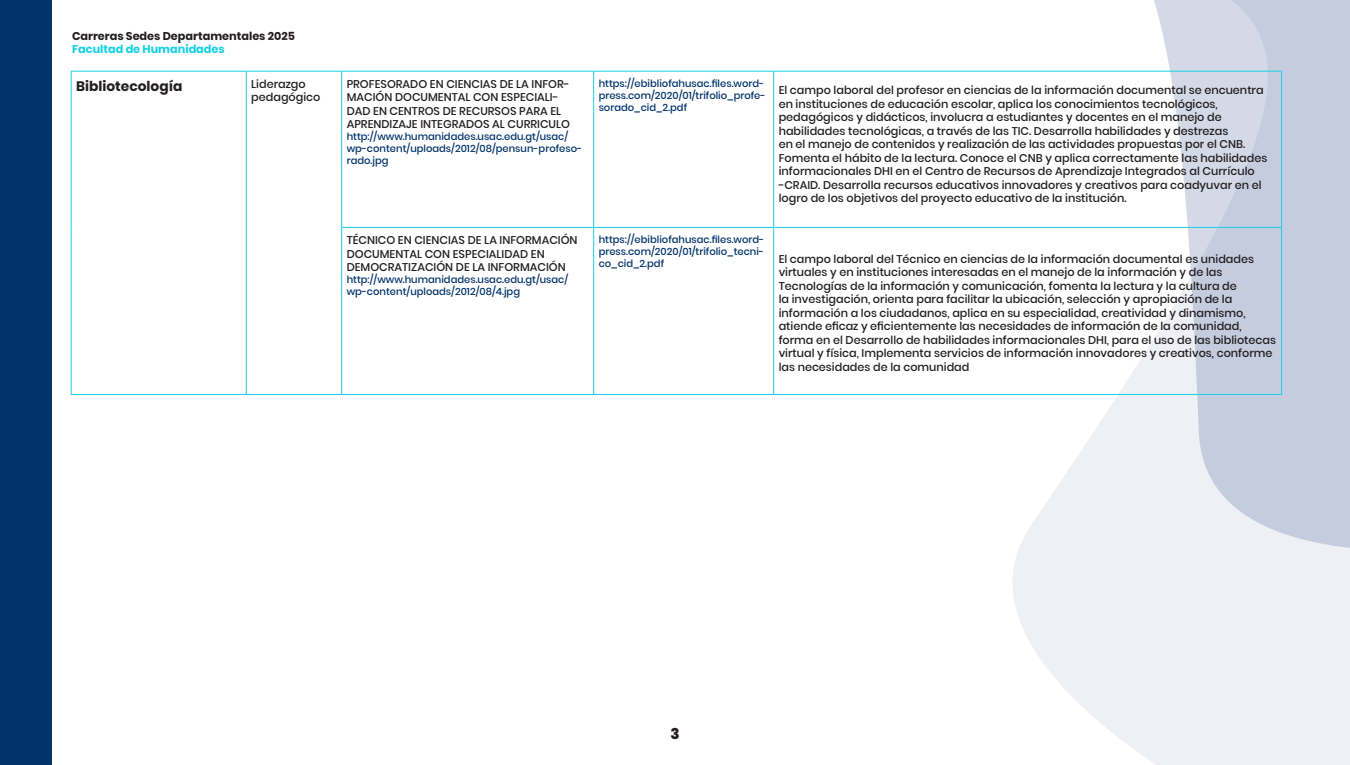
<style>
.page{position:relative;width:1350px;height:765px;background:#fff}
.page>*{position:absolute;margin:0;border:0;box-sizing:border-box;transform-origin:0 0}
.t1{font:800 15px "Poppins";color:#231f20}
.t2{font:700 13.75px "Poppins";color:#231f20}
.t3{font:500 11.25px/13.5px "Poppins";color:#231f20}
.t4{font:700 11.25px "Poppins";color:#231f20}
.t5{font:700 11.25px "Poppins";color:#16d1e6}
.t6{font:500 10px/12px "Poppins";color:#00346b}
</style>
<div class="page">
<svg style="left:919px;top:70px;width:431px;height:695px"></svg>
<svg style="left:950px;top:0;width:400px;height:631px"></svg>
<div style="left:0;top:0;width:52px;height:765px;background:#00346b"></div>
<hr style="left:71px;top:71px;width:175px;height:1px;background:#16d1e6">
<hr style="left:71px;top:71px;width:1px;height:156px;background:#16d1e6">
<hr style="left:246px;top:71px;width:96px;height:1px;background:#16d1e6">
<hr style="left:246px;top:71px;width:1px;height:156px;background:#16d1e6">
<hr style="left:71px;top:227px;width:1px;height:167px;background:#16d1e6">
<hr style="left:246px;top:227px;width:1px;height:167px;background:#16d1e6">
<hr style="left:71px;top:394px;width:175px;height:1px;background:#16d1e6">
<hr style="left:246px;top:394px;width:96px;height:1px;background:#16d1e6">
<hr style="left:342px;top:71px;width:252px;height:1px;background:#16d1e6">
<hr style="left:341px;top:71px;width:1px;height:156px;background:#16d1e6">
<hr style="left:594px;top:71px;width:180px;height:1px;background:#16d1e6">
<hr style="left:593px;top:71px;width:1px;height:156px;background:#16d1e6">
<hr style="left:774px;top:71px;width:508px;height:1px;background:#16d1e6">
<hr style="left:773px;top:71px;width:1px;height:156px;background:#16d1e6">
<hr style="left:1281px;top:71px;width:1px;height:156px;background:#16d1e6">
<hr style="left:341px;top:227px;width:253px;height:1px;background:#16d1e6">
<hr style="left:341px;top:228px;width:1px;height:166px;background:#16d1e6">
<hr style="left:594px;top:227px;width:180px;height:1px;background:#16d1e6">
<hr style="left:593px;top:228px;width:1px;height:166px;background:#16d1e6">
<hr style="left:774px;top:227px;width:508px;height:1px;background:#16d1e6">
<hr style="left:773px;top:228px;width:1px;height:166px;background:#16d1e6">
<hr style="left:1281px;top:228px;width:1px;height:166px;background:#16d1e6">
<hr style="left:342px;top:394px;width:252px;height:1px;background:#16d1e6">
<hr style="left:594px;top:394px;width:180px;height:1px;background:#16d1e6">
<hr style="left:774px;top:394px;width:508px;height:1px;background:#16d1e6">
<p class="t4" style="left:72px;top:29px;width:225px">Carreras Sedes Departamentales 2025</p>
<p class="t5" style="left:72px;top:43px;width:154px">Facultad de Humanidades</p>
<p class="t2" style="left:76px;top:78px;width:108px">Bibliotecología</p>
<p class="t3" style="left:251px;top:77px;width:71px">Liderazgo pedagógico</p>
<p class="t3" style="left:347px;top:77px;width:225px">PROFESORADO EN CIENCIAS DE LA INFOR-MACIÓN DOCUMENTAL CON ESPECIALI-DAD EN CENTROS DE RECURSOS PARA EL APRENDIZAJE INTEGRADOS AL CURRICULO</p>
<p class="t6" style="left:347px;top:131px;width:237px">http://www.humanidades.usac.edu.gt/usac/ wp-content/uploads/2012/08/pensun-profeso&shy;rado.jpg</p>
<p class="t3" style="left:347px;top:234px;width:232px">TÉCNICO EN CIENCIAS DE LA INFORMACIÓN<br>DOCUMENTAL CON ESPECIALIDAD EN<br>DEMOCRATIZACIÓN DE LA INFORMACIÓN</p>
<p class="t6" style="left:347px;top:274px;width:223px">http://www.humanidades.usac.edu.gt/usac/ wp-content/uploads/2012/08/4.jpg</p>
<p class="t6" style="left:599px;top:77px;width:168px">https://ebibliofahusac.files.word&shy;press.com/2020/01/trifolio_profe&shy;sorado_cid_2.pdf</p>
<p class="t3" style="left:779px;top:84px;width:490px">El campo laboral del profesor en ciencias de la información documental se encuentra en instituciones de educación escolar, aplica los conocimientos tecnológicos, pedagógicos y didácticos, involucra a estudiantes y docentes en el manejo de habilidades tecnológicas, a través de las TIC. Desarrolla habilidades y destrezas<br>en el manejo de contenidos y realización de las actividades propuestas por el CNB.<br>Fomenta el hábito de la lectura. Conoce el CNB y aplica correctamente las habilidades informacionales DHI en el Centro de Recursos de Aprendizaje Integrados al Currículo -CRAID. Desarrolla recursos educativos innovadores y creativos para coadyuvar en el logro de los objetivos del proyecto educativo de la institución.</p>
<p class="t6" style="left:599px;top:233px;width:167px;text-align:justify">https://ebibliofahusac.files.word&shy;press.com/2020/01/trifolio_tecni&shy;co_cid_2.pdf</p>
<p class="t3" style="left:779px;top:252px;width:499px">El campo laboral del Técnico en ciencias de la información documental es unidades virtuales y en instituciones interesadas en el manejo de la información y de las Tecnologías de la información y comunicación, fomenta la lectura y la cultura de<br>la investigación, orienta para facilitar la ubicación, selección y apropiación de la información a los ciudadanos, aplica en su especialidad, creatividad y dinamismo, atiende eficaz y eficientemente las necesidades de información de la comunidad, forma en el Desarrollo de habilidades informacionales DHI, para el uso de las bibliotecas virtual y física, Implementa servicios de información innovadores y creativos, conforme las necesidades de la comunidad</p>
<h1 class="t1" style="left:670px;top:725px;width:11px">3</h1>
</div>
